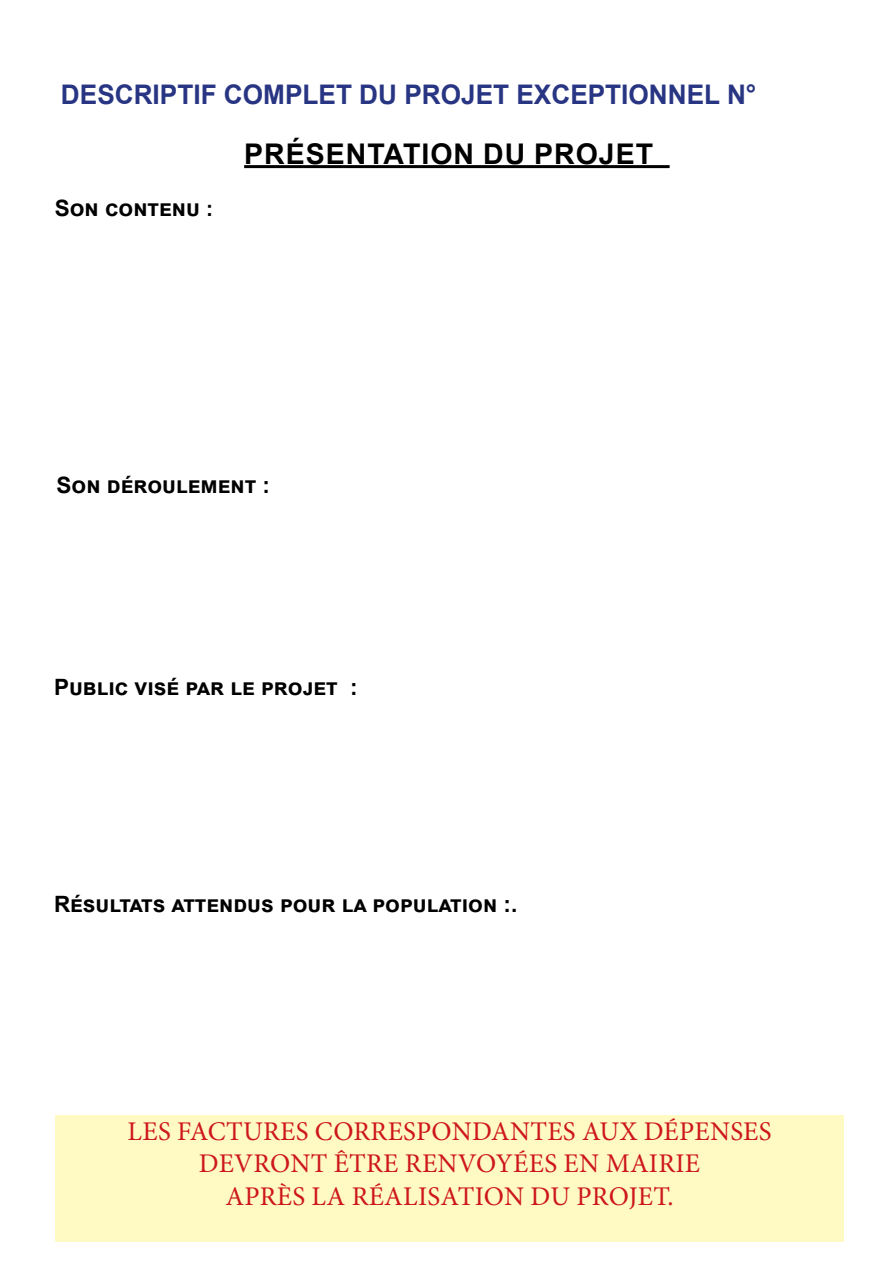
<style>
.page{position:relative;width:893px;height:1263px;background:#fff}
.page>*{position:absolute;margin:0;border:0;box-sizing:border-box;transform-origin:0 0}
.t1{font:700 28.5px "Arial";letter-spacing:.035em;color:#000}
.t2{font:27px/32.4px "Minion Pro";letter-spacing:.01em;color:#cd171a;text-align:center}
.t3{font:700 27px "Arial";color:#283583}
.t4{font:700 22.5px "Arial";color:#000}
.s1{font-size:21px}
</style>
<div class="page">
<div style="left:55px;top:1115px;width:789px;height:127px;background:#fff9c3"></div>
<hr style="left:244px;top:165px;width:426px;height:3px;background:#000">
<p class="t3" style="left:61px;top:76px;width:697px">DESCRIPTIF COMPLET DU PROJET EXCEPTIONNEL N°</p>
<p class="t1" style="left:244px;top:133px;width:411px">PRÉSENTATION DU PROJET</p>
<p class="t4" style="left:55px;top:192px;width:160px">Son contenu <span class="s1">:</span></p>
<p class="t4" style="left:57px;top:469px;width:215px">Son déroulement :</p>
<p class="t4" style="left:54px;top:671px;width:305px">Public visé par le projet :</p>
<p class="t4" style="left:54px;top:888px;width:465px">Résultats attendus pour la population :.</p>
<p class="t2" style="left:128px;top:1115px;width:645px">LES FACTURES CORRESPONDANTES AUX DÉPENSES<br>DEVRONT ÊTRE RENVOYÉES EN MAIRIE<br>APRÈS LA RÉALISATION DU PROJET.</p>
</div>
